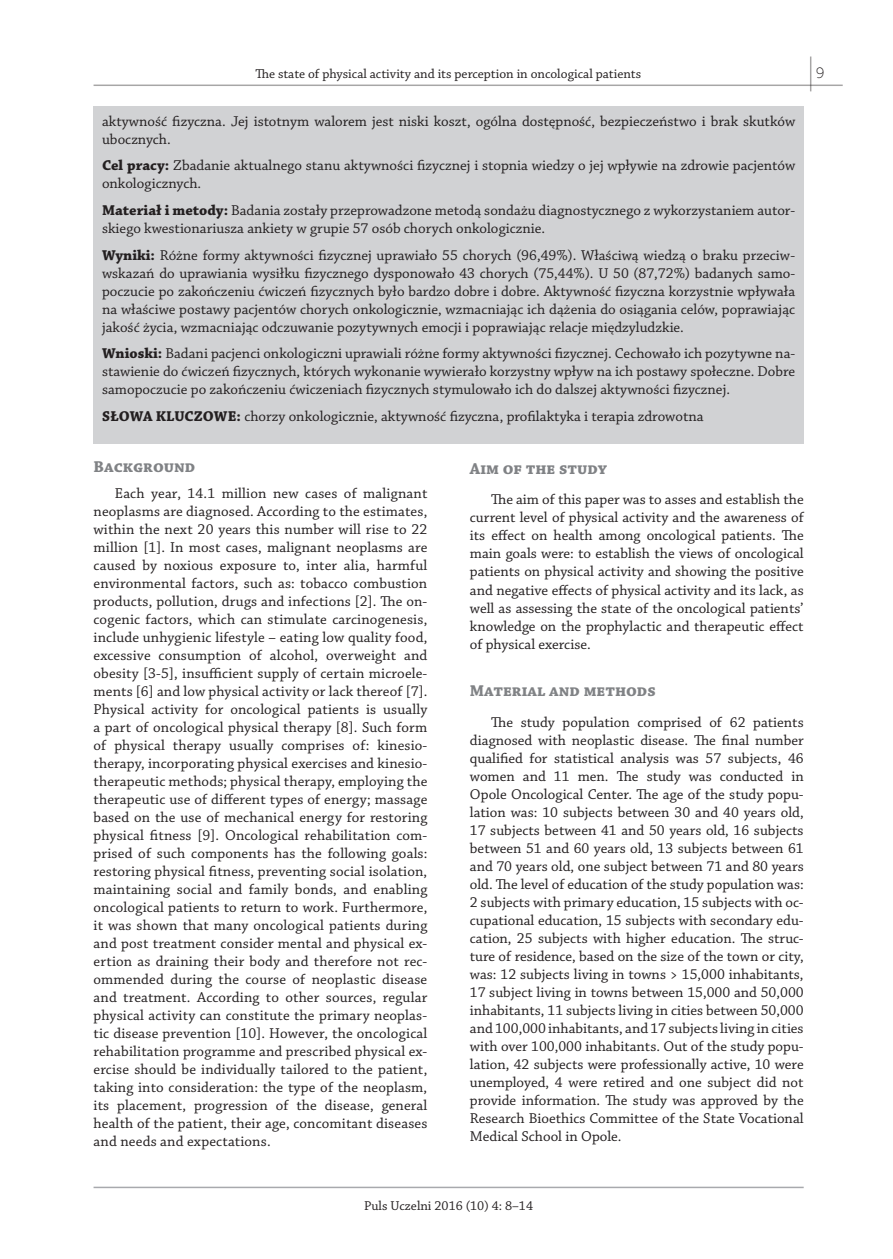
<style>
.page{position:relative;width:893px;height:1259px;background:#fff}
.page>*{position:absolute;margin:0;border:0;box-sizing:border-box;transform-origin:0 0}
.tyt_II_rz{font:700 16.5px "Chaparral Pro";color:#808285}
.Normalny{font:15px/18px "Chaparral Pro";letter-spacing:.005em;color:#231f20;text-align:justify}
.streszczenie_tekst{font:15px/18px "Chaparral Pro";color:#231f20}
.nr_strony_prawy{font:15px "Museo Sans 100";color:#231f20}
.pagina_tytuł{font:13.5px "Chaparral Pro";color:#231f20}
.pagina_dolna{font:13.5px "Chaparral Pro";color:#231f20}
.s1{font-weight:700}
</style>
<div class="page">
<hr style="left:94px;top:1186px;width:710px;height:2px;background:#a8a9ad">
<hr style="left:94px;top:85px;width:749px;height:1px;background:#231f20">
<hr style="left:810px;top:56px;width:1px;height:35px;background:#231f20">
<div style="left:94px;top:106px;width:710px;height:338px;background:#d1d2d4"></div>
<p class="pagina_tytuł" style="left:255px;top:67px;width:387px">The state of physical activity and its perception in oncological patients</p>
<p class="nr_strony_prawy" style="left:816px;top:65px;width:10px">9</p>
<p class="streszczenie_tekst" style="left:102px;top:113px;width:695px">aktywność fizyczna. Jej istotnym walorem jest niski koszt, ogólna dostępność, bezpieczeństwo i brak skutków ubocznych.</p>
<p class="streszczenie_tekst" style="left:102px;top:157px;width:695px"><span class="s1">Cel pracy:</span> Zbadanie aktualnego stanu aktywności fizycznej i stopnia wiedzy o jej wpływie na zdrowie pacjentów onkologicznych.</p>
<p class="streszczenie_tekst" style="left:102px;top:202px;width:695px"><span class="s1">Materiał i metody:</span> Badania zostały przeprowadzone metodą sondażu diagnostycznego z wykorzystaniem autor&shy;skiego kwestionariusza ankiety w grupie 57 osób chorych onkologicznie.</p>
<p class="streszczenie_tekst" style="left:102px;top:246px;width:695px;text-align:justify"><span class="s1">Wyniki:</span> Różne formy aktywności fizycznej uprawiało 55 chorych (96,49%). Właściwą wiedzą o braku przeciw&shy;wskazań do uprawiania wysiłku fizycznego dysponowało 43 chorych (75,44%). U 50 (87,72%) badanych samo&shy;poczucie po zakończeniu ćwiczeń fizycznych było bardzo dobre i dobre. Aktywność fizyczna korzystnie wpływała na właściwe postawy pacjentów chorych onkologicznie, wzmacniając ich dążenia do osiągania celów, poprawiając jakość życia, wzmacniając odczuwanie pozytywnych emocji i poprawiając relacje międzyludzkie.</p>
<p class="streszczenie_tekst" style="left:102px;top:345px;width:695px;text-align:justify"><span class="s1">Wnioski:</span> Badani pacjenci onkologiczni uprawiali różne formy aktywności fizycznej. Cechowało ich pozytywne na&shy;stawienie do ćwiczeń fizycznych, których wykonanie wywierało korzystny wpływ na ich postawy społeczne. Dobre samopoczucie po zakończeniu ćwiczeniach fizycznych stymulowało ich do dalszej aktywności fizycznej.</p>
<p class="streszczenie_tekst" style="left:102px;top:407px;width:603px"><span class="s1">SŁOWA KLUCZOWE:</span> chorzy onkologicznie, aktywność fizyczna, profilaktyka i terapia zdrowotna</p>
<p class="tyt_II_rz" style="left:94px;top:457px;width:103px">Background</p>
<p class="Normalny" style="left:94px;top:485px;width:335px;text-indent:21px">Each year, 14.1 million new cases of malignant neoplasms are diagnosed. According to the estimates, within the next 20 years this number will rise to 22 million [1]. In most cases, malignant neoplasms are caused by noxious exposure to, inter alia, harmful environmental factors, such as: tobacco combustion products, pollution, drugs and infections [2]. The on&shy;cogenic factors, which can stimulate carcinogenesis, include unhygienic lifestyle – eating low quality food, excessive consumption of alcohol, overweight and obesity [3-5], insufficient supply of certain microele&shy;ments [6] and low physical activity or lack thereof [7].<br>Physical activity for oncological patients is usually a part of oncological physical therapy [8]. Such form of physical therapy usually comprises of: kinesio&shy;therapy, incorporating physical exercises and kinesio&shy;therapeutic methods; physical therapy, employing the therapeutic use of different types of energy; massage based on the use of mechanical energy for restoring physical fitness [9]. Oncological rehabilitation com&shy;prised of such components has the following goals: restoring physical fitness, preventing social isolation, maintaining social and family bonds, and enabling oncological patients to return to work. Furthermore, it was shown that many oncological patients during and post treatment consider mental and physical ex&shy;ertion as draining their body and therefore not rec&shy;ommended during the course of neoplastic disease and treatment. According to other sources, regular physical activity can constitute the primary neoplas&shy;tic disease prevention [10]. However, the oncological rehabilitation programme and prescribed physical ex&shy;ercise should be individually tailored to the patient, taking into consideration: the type of the neoplasm, its placement, progression of the disease, general health of the patient, their age, concomitant diseases and needs and expectations.</p>
<p class="tyt_II_rz" style="left:470px;top:459px;width:139px">Aim of the study</p>
<p class="Normalny" style="left:470px;top:491px;width:336px;text-indent:21px">The aim of this paper was to asses and establish the current level of physical activity and the awareness of its effect on health among oncological patients. The main goals were: to establish the views of oncological patients on physical activity and showing the positive and negative effects of physical activity and its lack, as well as assessing the state of the oncological patients’ knowledge on the prophylactic and therapeutic effect of physical exercise.</p>
<p class="tyt_II_rz" style="left:470px;top:681px;width:187px">Material and methods</p>
<p class="Normalny" style="left:470px;top:714px;width:335px;text-indent:21px">The study population comprised of 62 patients diagnosed with neoplastic disease. The final number qualified for statistical analysis was 57 subjects, 46 women and 11 men. The study was conducted in Opole Oncological Center. The age of the study popu&shy;lation was: 10 subjects between 30 and 40 years old, 17 subjects between 41 and 50 years old, 16 subjects between 51 and 60 years old, 13 subjects between 61 and 70 years old, one subject between 71 and 80 years old. The level of education of the study population was:<br>2 subjects with primary education, 15 subjects with oc&shy;cupational education, 15 subjects with secondary edu&shy;cation, 25 subjects with higher education. The struc&shy;ture of residence, based on the size of the town or city, was: 12 subjects living in towns &gt; 15,000 inhabitants, 17 subject living in towns between 15,000 and 50,000 inhabitants, 11 subjects living in cities between 50,000 and 100,000 inhabitants, and 17 subjects living in cities with over 100,000 inhabitants. Out of the study popu&shy;lation, 42 subjects were professionally active, 10 were unemployed, 4 were retired and one subject did not provide information. The study was approved by the Research Bioethics Committee of the State Vocational Medical School in Opole.</p>
<p class="pagina_dolna" style="left:364px;top:1198px;width:170px">Puls Uczelni 2016 (10) 4: 8–14</p>
</div>
